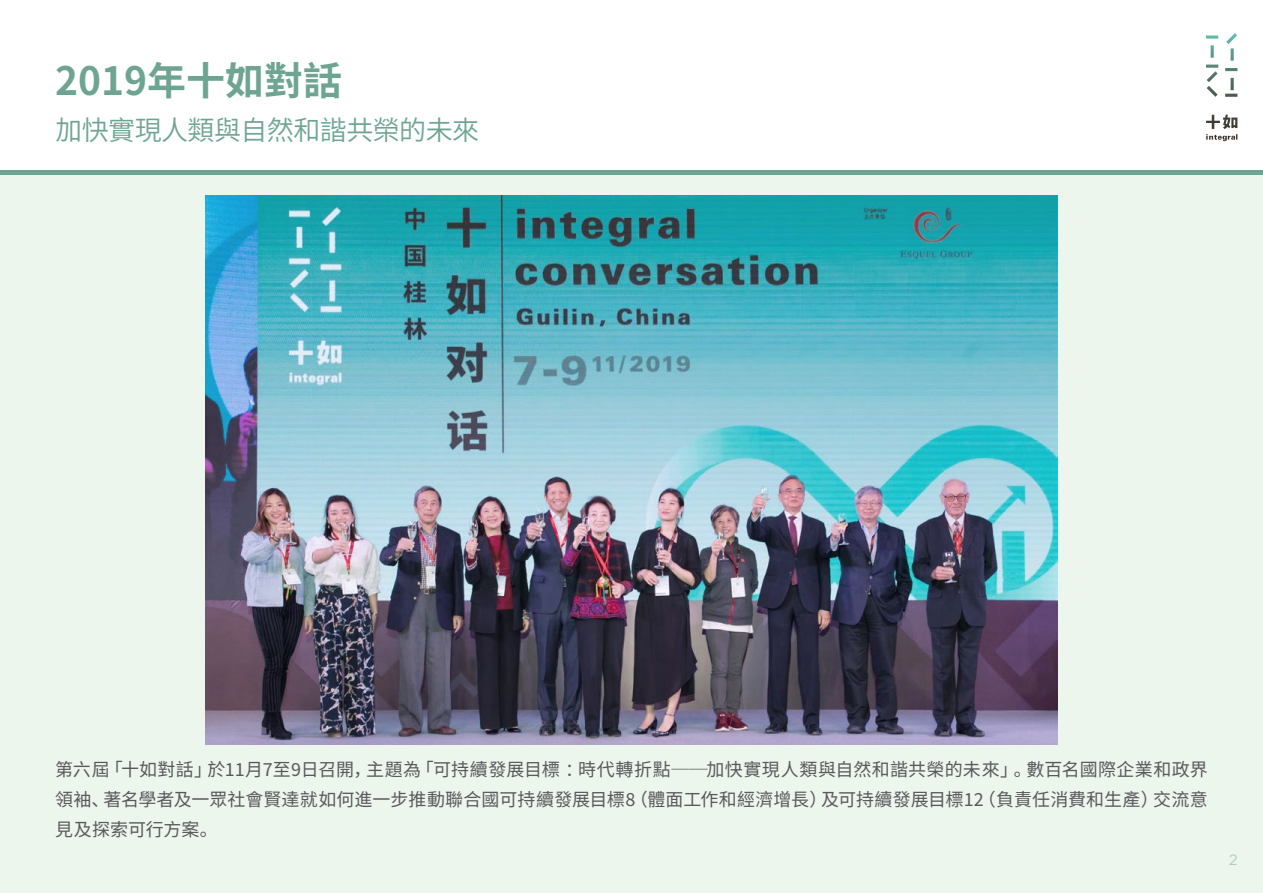
<style>
.page{position:relative;width:1263px;height:893px;background:#edf6ed}
.page>*{position:absolute;margin:0;border:0;box-sizing:border-box;transform-origin:0 0}
.t1{font:700 39px "Source Han Sans TW";color:#6ea592}
.t2{font:27px "Source Han Sans TW";letter-spacing:-.02em;color:#6ea592}
.t3{font:18px/30px "Source Han Sans CN";color:#58595b;text-align:justify}
.t4{font:15px "Gotham";color:#afcdc1}
.s1{font-family:"Noto Sans CJ Ksc";font-weight:600}
</style>
<div class="page">
<div style="left:0;top:0;width:1263px;height:170px;background:#fff"></div>
<svg style="left:1206px;top:33px;width:31px;height:108px"></svg>
<div style="left:0;top:170px;width:1263px;height:5px;background:#6ea592"></div>
<img style="left:205px;top:196px;width:853px;height:548px">
<h1 class="t1" style="left:55px;top:59px;width:288px">2019年十如對話</h1>
<h2 class="t2" style="left:55px;top:115px;width:425px">加快實現人類與自然和諧共榮的未來</h2>
<p class="t3" style="left:55px;top:754px;width:1154px">第六屆「十如對話」於11月7至9日召開，主題為「可持續發展目標<span class="s1">：</span>時代轉折點──加快實現人類與自然和諧共榮的未來」。數百名國際企業和政界領袖、著名學者及一眾社會賢達就如何進一步推動聯合國可持續發展目標8（體面工作和經濟增長）及可持續發展目標12（負責任消費和生產）交流意見及探索可行方案。</p>
<p class="t4" style="left:1229px;top:850px;width:10px">2</p>
</div>
